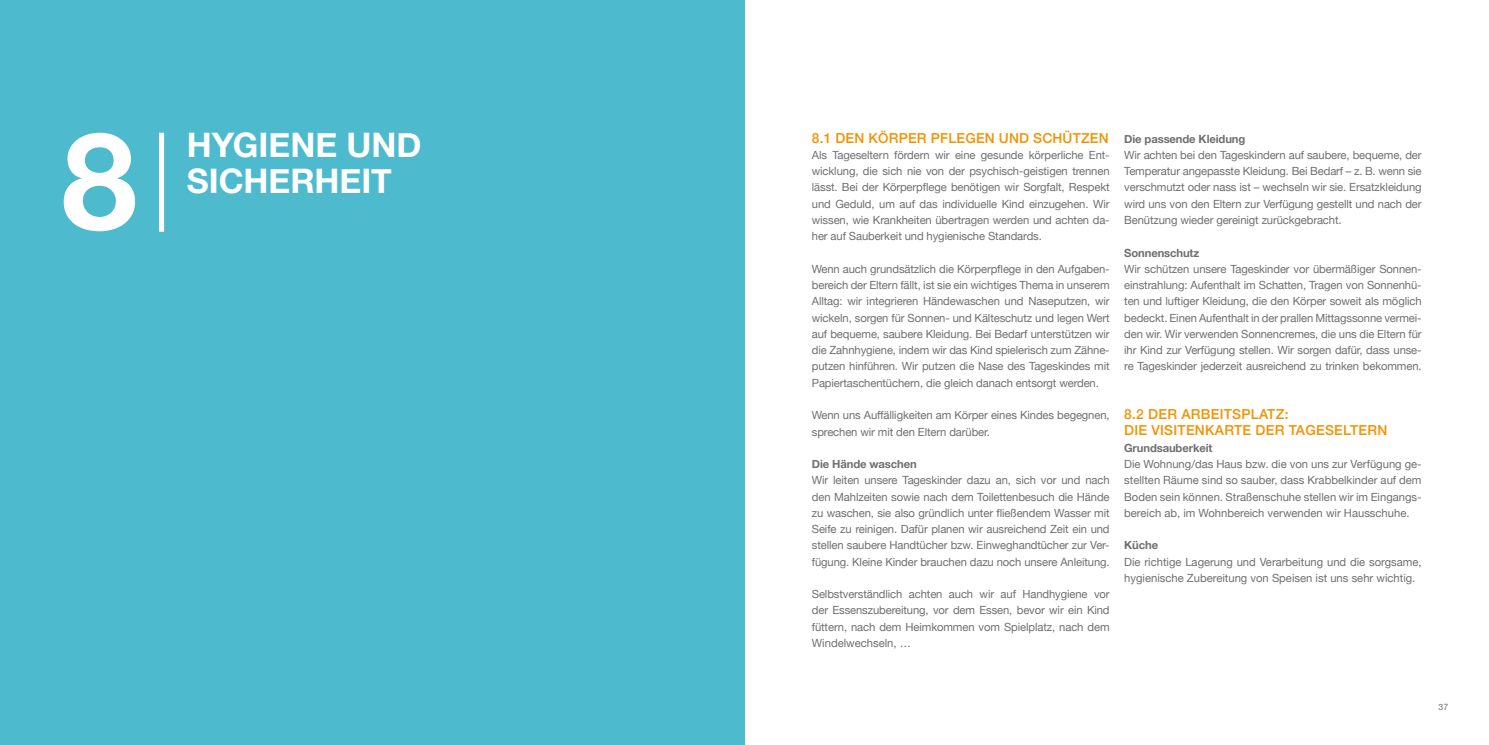
<style>
.page{position:relative;width:1489px;height:745px;background:#fff}
.page>*{position:absolute;margin:0;border:0;box-sizing:border-box;transform-origin:0 0}
.t1{font:700 135.38px "Helvetica Neue";color:#fff}
.t2{font:700 33.75px "Helvetica Neue";color:#fff}
.t3{font:500 13.75px/16.5px "Helvetica Neue";letter-spacing:.02em;color:#f39200}
.t4{font:11.25px/16.2px "Helvetica Neue";letter-spacing:-.01em;color:#706f6f;text-align:justify}
.t5{font:700 11.25px "Helvetica Neue";letter-spacing:-.01em;color:#706f6f}
.t6{font:8.75px "Helvetica Neue";color:#706f6f}
</style>
<div class="page">
<div style="left:0;top:0;width:744px;height:744px;background:#4dbacd"></div>
<div style="left:159px;top:133px;width:5px;height:98px;background:#fff"></div>
<h1 class="t1" style="left:62px;top:106px;width:77px">8</h1>
<h2 class="t2" style="left:187px;top:126px;width:236px">HYGIENE UND</h2>
<h2 class="t2" style="left:187px;top:162px;width:207px">SICHERHEIT</h2>
<p class="t3" style="left:811px;top:130px;width:298px">8.1 DEN KÖRPER PFLEGEN UND SCHÜTZEN</p>
<p class="t4" style="left:811px;top:147px;width:299px">Als Tageseltern fördern wir eine gesunde körperliche Ent&shy;wicklung, die sich nie von der psychisch-geistigen trennen lässt. Bei der Körperpflege benötigen wir Sorgfalt, Respekt und Geduld, um auf das individuelle Kind einzugehen. Wir wissen, wie Krankheiten übertragen werden und achten da&shy;her auf Sauberkeit und hygienische Standards.</p>
<p class="t4" style="left:811px;top:261px;width:299px">Wenn auch grundsätzlich die Körperpflege in den Aufgaben&shy;bereich der Eltern fällt, ist sie ein wichtiges Thema in unserem Alltag: wir integrieren Händewaschen und Naseputzen, wir wickeln, sorgen für Sonnen- und Kälteschutz und legen Wert auf bequeme, saubere Kleidung. Bei Bedarf unterstützen wir die Zahnhygiene, indem wir das Kind spielerisch zum Zähne&shy;putzen hinführen. Wir putzen die Nase des Tageskindes mit Papiertaschentüchern, die gleich danach entsorgt werden.</p>
<p class="t4" style="left:811px;top:407px;width:299px">Wenn uns Auffälligkeiten am Körper eines Kindes begegnen, sprechen wir mit den Eltern darüber.</p>
<p class="t5" style="left:811px;top:457px;width:106px">Die Hände waschen</p>
<p class="t4" style="left:811px;top:472px;width:299px">Wir leiten unsere Tageskinder dazu an, sich vor und nach den Mahlzeiten sowie nach dem Toilettenbesuch die Hände zu waschen, sie also gründlich unter fließendem Wasser mit Seife zu reinigen. Dafür planen wir ausreichend Zeit ein und stellen saubere Handtücher bzw. Einweghandtücher zur Ver&shy;fügung. Kleine Kinder brauchen dazu noch unsere Anleitung.</p>
<p class="t4" style="left:811px;top:586px;width:299px">Selbstverständlich achten auch wir auf Handhygiene vor der Essenszubereitung, vor dem Essen, bevor wir ein Kind füttern, nach dem Heimkommen vom Spielplatz, nach dem Windelwechseln, …</p>
<p class="t5" style="left:1124px;top:132px;width:123px">Die passende Kleidung</p>
<p class="t4" style="left:1124px;top:147px;width:299px">Wir achten bei den Tageskindern auf saubere, bequeme, der Temperatur angepasste Kleidung. Bei Bedarf – z. B. wenn sie verschmutzt oder nass ist – wechseln wir sie. Ersatzkleidung wird uns von den Eltern zur Verfügung gestellt und nach der Benützung wieder gereinigt zurückgebracht.</p>
<p class="t5" style="left:1124px;top:246px;width:77px">Sonnenschutz</p>
<p class="t4" style="left:1124px;top:261px;width:299px">Wir schützen unsere Tageskinder vor übermäßiger Sonnen&shy;einstrahlung: Aufenthalt im Schatten, Tragen von Sonnenhü&shy;ten und luftiger Kleidung, die den Körper soweit als möglich bedeckt. Einen Aufenthalt in der prallen Mittagssonne vermei&shy;den wir. Wir verwenden Sonnencremes, die uns die Eltern für ihr Kind zur Verfügung stellen. Wir sorgen dafür, dass unse&shy;re Tageskinder jederzeit ausreichend zu trinken bekommen.</p>
<p class="t3" style="left:1124px;top:406px;width:264px">8.2 DER ARBEITSPLATZ:<br>DIE VISITENKARTE DER TAGESELTERN</p>
<p class="t5" style="left:1124px;top:441px;width:90px">Grundsauberkeit</p>
<p class="t4" style="left:1124px;top:456px;width:299px">Die Wohnung/das Haus bzw. die von uns zur Verfügung ge&shy;stellten Räume sind so sauber, dass Krabbelkinder auf dem Boden sein können. Straßenschuhe stellen wir im Eingangs&shy;bereich ab, im Wohnbereich verwenden wir Hausschuhe.</p>
<p class="t5" style="left:1124px;top:539px;width:35px">Küche</p>
<p class="t4" style="left:1124px;top:554px;width:299px">Die richtige Lagerung und Verarbeitung und die sorgsame, hygienische Zubereitung von Speisen ist uns sehr wichtig.</p>
<p class="t6" style="left:1438px;top:701px;width:11px">37</p>
</div>
